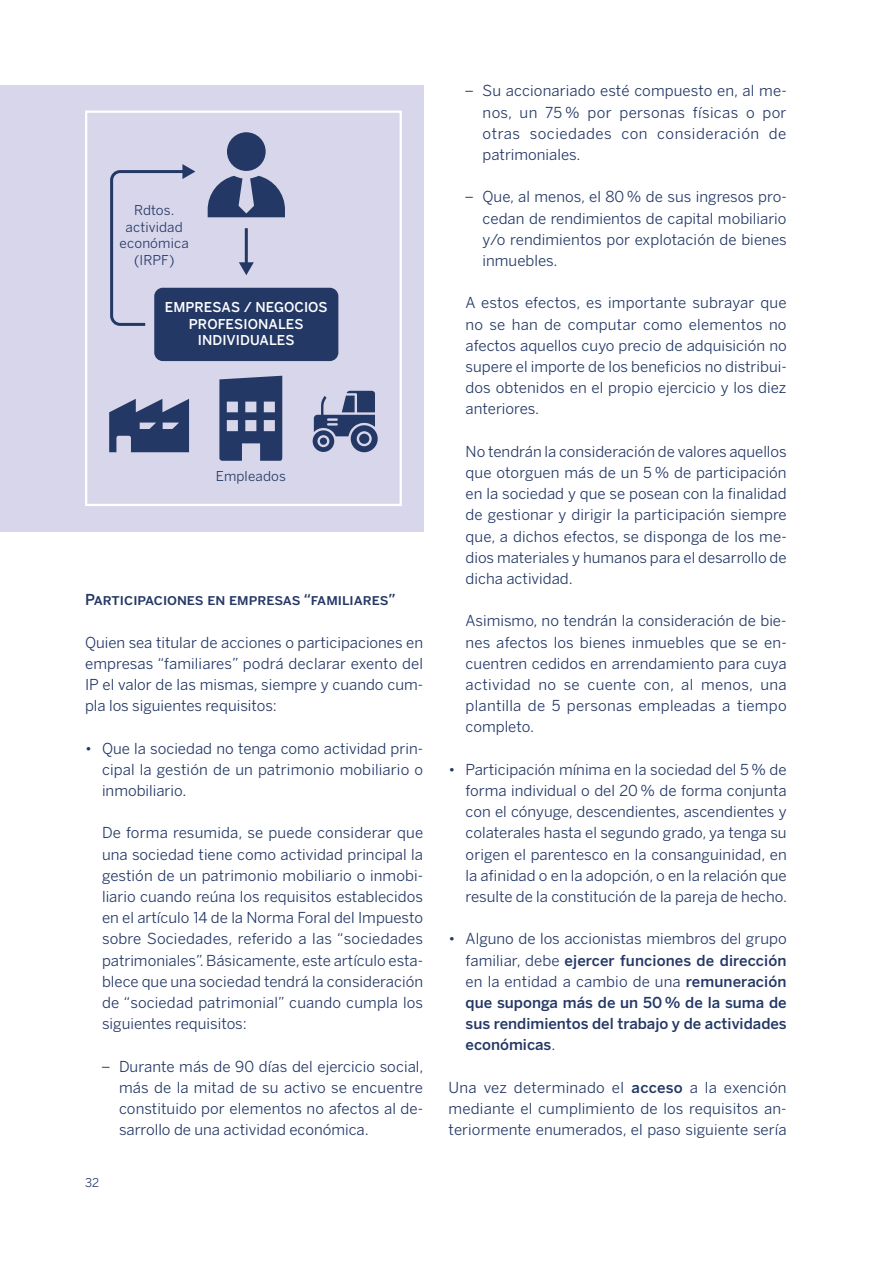
<style>
.page{position:relative;width:893px;height:1263px;background:#fff}
.page>*{position:absolute;margin:0;border:0;box-sizing:border-box;transform-origin:0 0}
.t1{font:15px/21.1px "Benton Sans BBVA";color:#243866;text-align:justify}
.t2{font:500 15px/21.1px "Benton Sans BBVA";color:#243866;text-align:justify}
.t3{font:500 13.5px/16.5px "Benton Sans BBVA";letter-spacing:.005em;color:#fff;text-align:center}
.t4{font:13.5px/16.5px "Benton Sans BBVA";letter-spacing:.01em;color:#243866;text-align:center}
.t5{font:12px "Benton Sans BBVA";color:#243866}
.s1{font-weight:400}
.s2{font-weight:500}
</style>
<div class="page">
<div style="left:0;top:85px;width:423px;height:446px;background:#d8d6eb"></div>
<div style="left:85px;top:111px;width:317px;height:395px;border:2px solid #fff"></div>
<div style="left:154px;top:288px;width:184px;height:73px;background:#243866;border-radius:9px"></div>
<svg style="left:110px;top:164px;width:85px;height:163px"></svg>
<hr style="left:245px;top:228px;width:3px;height:36px;background:#243866">
<svg style="left:239px;top:262px;width:15px;height:13px"></svg>
<svg style="left:313px;top:391px;width:65px;height:61px"></svg>
<svg style="left:219px;top:376px;width:63px;height:85px"></svg>
<div style="left:227px;top:132px;width:39px;height:39px;background:#243866;border-radius:50%"></div>
<svg style="left:208px;top:176px;width:77px;height:41px"></svg>
<svg style="left:109px;top:399px;width:80px;height:53px"></svg>
<p class="t4" style="left:120px;top:202px;width:71px">Rdtos. actividad económica (IRPF)</p>
<p class="t3" style="left:165px;top:299px;width:164px">EMPRESAS / NEGOCIOS<br>PROFESIONALES<br>INDIVIDUALES</p>
<p class="t4" style="left:216px;top:468px;width:72px">Empleados</p>
<p class="t2" style="left:85px;top:589px;width:312px">Participaciones en empresas “familiares”</p>
<p class="t1" style="left:85px;top:632px;width:340px">Quien sea titular de acciones o participaciones en empresas “familiares” podrá declarar exento del IP el valor de las mismas, siempre y cuando cum&shy;pla los siguientes requisitos:</p>
<p class="t1" style="left:102px;top:737px;width:323px;text-indent:-17px">• Que la sociedad no tenga como actividad prin&shy;cipal la gestión de un patrimonio mobiliario o inmobiliario.</p>
<p class="t1" style="left:102px;top:822px;width:323px">De forma resumida, se puede considerar que una sociedad tiene como actividad principal la gestión de un patrimonio mobiliario o inmobi&shy;liario cuando reúna los requisitos establecidos en el artículo 14 de la Norma Foral del Impuesto sobre Sociedades, referido a las “sociedades patrimoniales”. Básicamente, este artículo esta&shy;blece que una sociedad tendrá la consideración de “sociedad patrimonial” cuando cumpla los siguientes requisitos:</p>
<p class="t1" style="left:119px;top:1055px;width:306px;text-indent:-17px">– Durante más de 90 días del ejercicio social, más de la mitad de su activo se encuentre constituido por elementos no afectos al de&shy;sarrollo de una actividad económica.</p>
<p class="t5" style="left:85px;top:1175px;width:16px">32</p>
<p class="t1" style="left:483px;top:80px;width:306px;text-indent:-17px">– Su accionariado esté compuesto en, al me&shy;nos, un 75 % por personas físicas o por otras sociedades con consideración de patrimoniales.</p>
<p class="t1" style="left:483px;top:186px;width:306px;text-indent:-17px">– Que, al menos, el 80 % de sus ingresos pro&shy;cedan de rendimientos de capital mobiliario y/o rendimientos por explotación de bienes inmuebles.</p>
<p class="t1" style="left:466px;top:292px;width:323px">A estos efectos, es importante subrayar que no se han de computar como elementos no afectos aquellos cuyo precio de adquisición no supere el importe de los beneficios no distribui&shy;dos obtenidos en el propio ejercicio y los diez anteriores.</p>
<p class="t1" style="left:466px;top:441px;width:323px">No tendrán la consideración de valores aquellos que otorguen más de un 5 % de participación en la sociedad y que se posean con la finalidad de gestionar y dirigir la participación siempre que, a dichos efectos, se disponga de los me&shy;dios materiales y humanos para el desarrollo de dicha actividad.</p>
<p class="t1" style="left:466px;top:610px;width:323px">Asimismo, no tendrán la consideración de bie&shy;nes afectos los bienes inmuebles que se en&shy;cuentren cedidos en arrendamiento para cuya actividad no se cuente con, al menos, una plantilla de 5 personas empleadas a tiempo completo.</p>
<p class="t1" style="left:466px;top:759px;width:323px;text-indent:-17px">• Participación mínima en la sociedad del 5 % de forma individual o del 20 % de forma conjunta con el cónyuge, descendientes, ascendientes y colaterales hasta el segundo grado, ya tenga su origen el parentesco en la consanguinidad, en la afinidad o en la adopción, o en la relación que resulte de la constitución de la pareja de hecho.</p>
<p class="t2" style="left:466px;top:928px;width:323px;text-indent:-17px"><span class="s1">• Alguno de los accionistas miembros del grupo familiar, debe</span> ejercer funciones de dirección <span class="s1">en la entidad a cambio de una</span> remuneración que suponga más de un 50 % de la suma de sus rendimientos del trabajo y de actividades económicas<span class="s1">.</span></p>
<p class="t1" style="left:449px;top:1077px;width:340px">Una vez determinado el <span class="s2">acceso</span> a la exención mediante el cumplimiento de los requisitos an&shy;teriormente enumerados, el paso siguiente sería</p>
</div>
